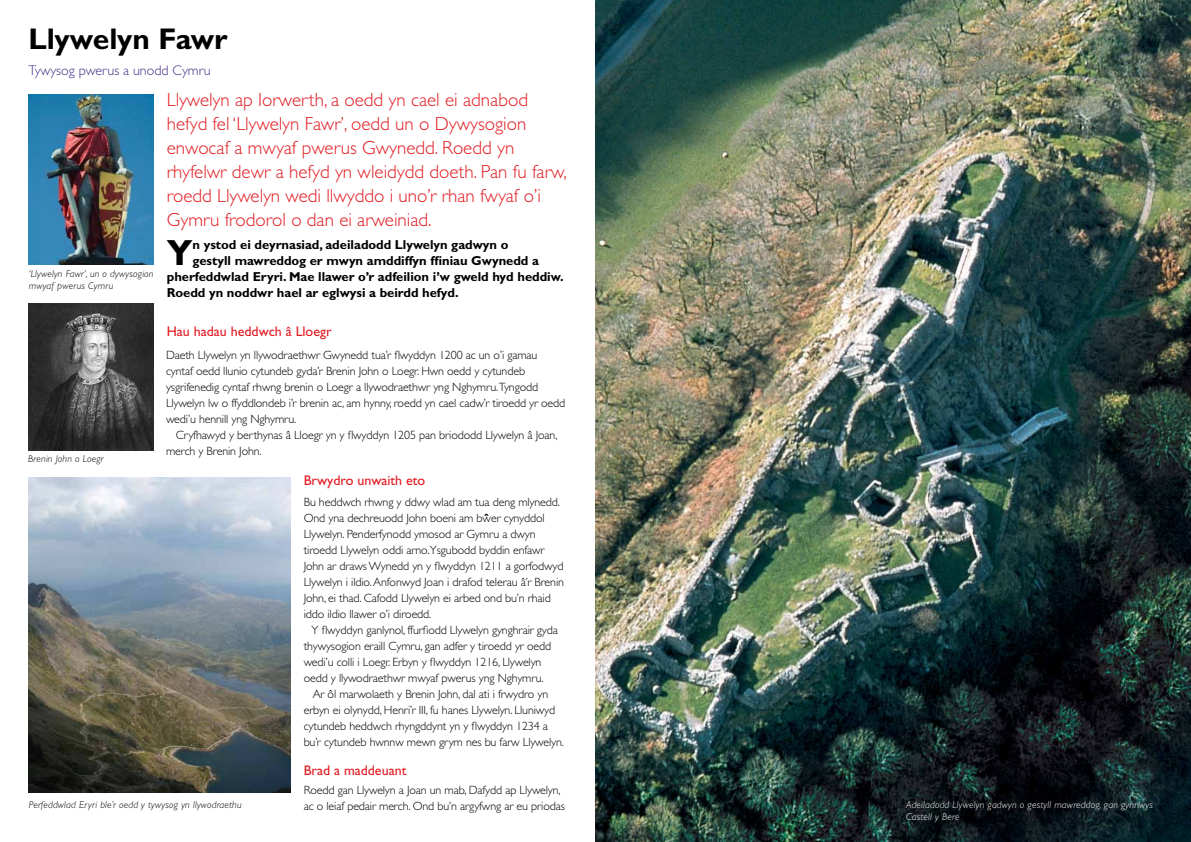
<style>
.page{position:relative;width:1191px;height:842px;background:#fff}
.page>*{position:absolute;margin:0;border:0;box-sizing:border-box;transform-origin:0 0}
.t1{font:700 36.5px "Gill Sans Std";color:#000}
.t2{font:700 30px "Gill Sans Std";letter-spacing:-.005em;color:#000}
.t3{font:300 19px/24px "Gill Sans Std";color:#e11b22}
.t4{font:14px "Gill Sans Std";color:#e11b22}
.t5{font:300 14px "Gill Sans Std";color:#472f88}
.t6{font:700 13px "Gill Sans Std";color:#000}
.t7{font:300 12px/16px "Gill Sans Std";letter-spacing:-.01em;color:#000}
.t8{font:italic 300 10px/12px "Gill Sans Std";letter-spacing:.02em;color:#000}
.t9{font:italic 300 10px/12px "Gill Sans Std";letter-spacing:.02em;color:#fff}
.s1{font-weight:700}
</style>
<div class="page">
<img style="left:29px;top:94px;width:124px;height:171px">
<img style="left:28px;top:477px;width:263px;height:315px">
<img style="left:595px;top:0;width:596px;height:842px">
<img style="left:28px;top:304px;width:125px;height:146px">
<h2 class="t2" style="left:28px;top:21px;width:201px">Llywelyn Fawr</h2>
<p class="t5" style="left:28px;top:63px;width:184px">Tywysog pwerus a unodd Cymru</p>
<p class="t3" style="left:167px;top:87px;width:401px">Llywelyn ap Iorwerth, a oedd yn cael ei adnabod hefyd fel ‘Llywelyn Fawr’, oedd un o Dywysogion enwocaf a mwyaf pwerus Gwynedd. Roedd yn rhyfelwr dewr a hefyd yn wleidydd doeth. Pan fu farw, roedd Llywelyn wedi llwyddo i uno’r rhan fwyaf o’i Gymru frodorol o dan ei arweiniad.</p>
<h1 class="t1" style="left:167px;top:231px;width:27px">Y</h1>
<p class="t6" style="left:193px;top:237px;width:317px">n ystod ei deyrnasiad, adeiladodd Llywelyn gadwyn o</p>
<p class="t6" style="left:193px;top:253px;width:348px">gestyll mawreddog er mwyn amddiffyn ffiniau Gwynedd a</p>
<p class="t6" style="left:167px;top:269px;width:398px">pherfeddwlad Eryri. Mae llawer o’r adfeilion i’w gweld hyd heddiw.</p>
<p class="t6" style="left:167px;top:285px;width:293px">Roedd yn noddwr hael ar eglwysi a beirdd hefyd.</p>
<p class="t4" style="left:167px;top:323px;width:166px">Hau hadau heddwch â Lloegr</p>
<p class="t7" style="left:166px;top:347px;width:401px">Daeth Llywelyn yn llywodraethwr Gwynedd tua’r flwyddyn 1200 ac un o’i gamau cyntaf oedd llunio cytundeb gyda’r Brenin John o Loegr. Hwn oedd y cytundeb ysgrifenedig cyntaf rhwng brenin o Loegr a llywodraethwr yng Nghymru.Tyngodd Llywelyn lw o ffyddlondeb i’r brenin ac, am hynny, roedd yn cael cadw’r tiroedd yr oedd wedi’u hennill yng Nghymru.</p>
<p class="t7" style="left:166px;top:427px;width:393px;text-indent:10px">Cryfhawyd y berthynas â Lloegr yn y flwyddyn 1205 pan briododd Llywelyn â Joan, merch y Brenin John.</p>
<p class="t4" style="left:304px;top:472px;width:123px">Brwydro unwaith eto</p>
<p class="t8" style="left:29px;top:268px;width:126px">‘Llywelyn Fawr’, un o dywysogion mwyaf pwerus Cymru</p>
<p class="t8" style="left:28px;top:453px;width:77px">Brenin John o Loegr</p>
<p class="t8" style="left:29px;top:798px;width:214px">Perfeddwlad Eryri ble’r oedd y tywysog yn llywodraethu</p>
<p class="t7" style="left:304px;top:494px;width:262px">Bu heddwch rhwng y ddwy wlad am tua deng mlynedd.<br>Ond yna dechreuodd John boeni am bw<span class="s1">ˆ</span> er cynyddol Llywelyn. Penderfynodd ymosod ar Gymru a dwyn tiroedd Llywelyn oddi arno.Ysgubodd byddin enfawr John ar draws Wynedd yn y flwyddyn 1211 a gorfodwyd Llywelyn i ildio. Anfonwyd Joan i drafod telerau â’r Brenin John, ei thad. Cafodd Llywelyn ei arbed ond bu’n rhaid iddo ildio llawer o’i diroedd.</p>
<p class="t7" style="left:304px;top:622px;width:256px;text-indent:8px">Y flwyddyn ganlynol, ffurfiodd Llywelyn gynghrair gyda thywysogion eraill Cymru, gan adfer y tiroedd yr oedd wedi’u colli i Loegr. Erbyn y flwyddyn 1216, Llywelyn oedd y llywodraethwr mwyaf pwerus yng Nghymru.</p>
<p class="t7" style="left:304px;top:686px;width:262px;text-indent:9px">Ar ôl marwolaeth y Brenin John, dal ati i frwydro yn erbyn ei olynydd, Henri’r III, fu hanes Llywelyn. Lluniwyd cytundeb heddwch rhyngddynt yn y flwyddyn 1234 a bu’r cytundeb hwnnw mewn grym nes bu farw Llywelyn.</p>
<p class="t4" style="left:304px;top:762px;width:104px">Brad a maddeuant</p>
<p class="t7" style="left:304px;top:782px;width:263px">Roedd gan Llywelyn a Joan un mab, Dafydd ap Llywelyn, ac o leiaf pedair merch. Ond bu’n argyfwng ar eu priodas</p>
<p class="t9" style="left:906px;top:798px;width:248px">Adeiladodd Llywelyn gadwyn o gestyll mawreddog, gan gynnwys<br>Castell y Bere</p>
</div>
